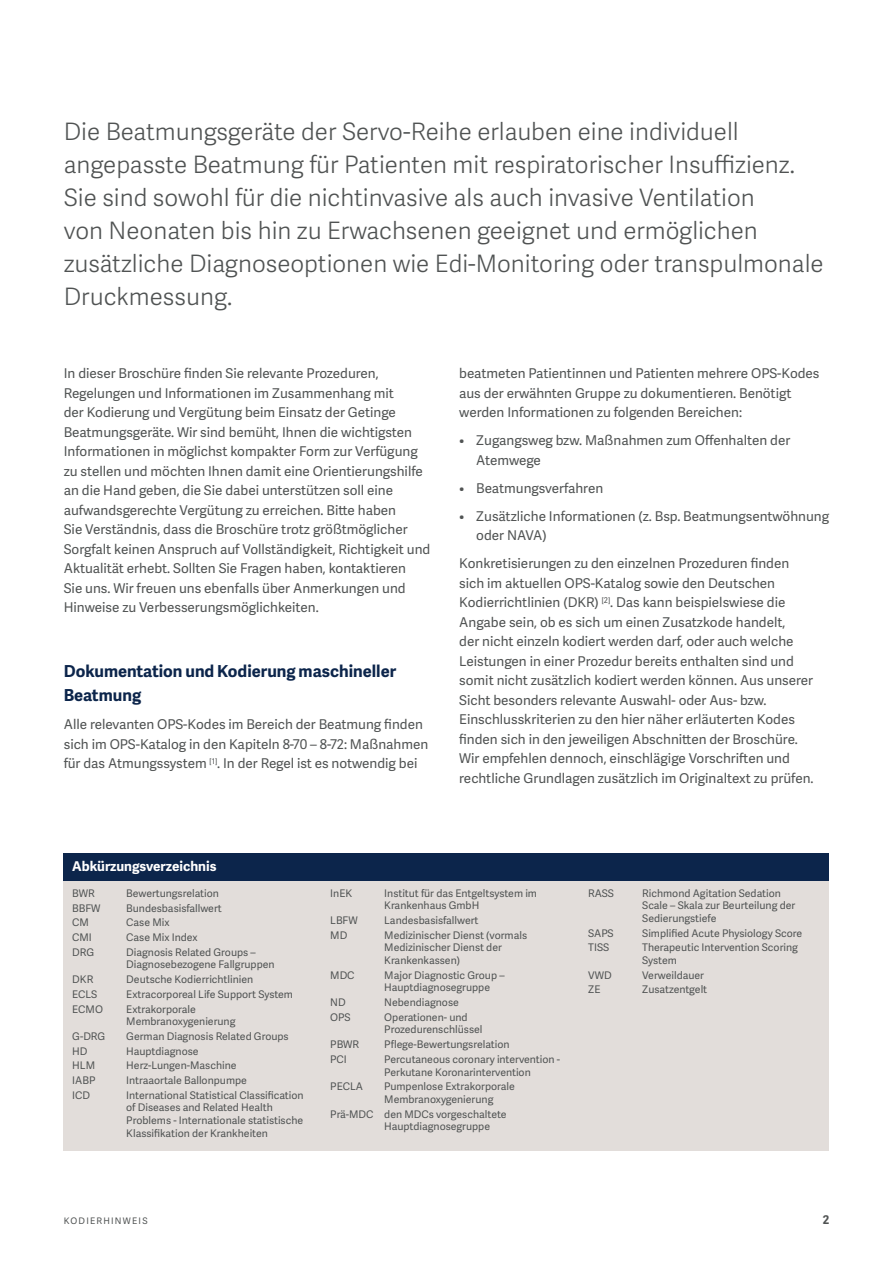
<style>
.page{position:relative;width:893px;height:1263px;background:#fff}
.page>*{position:absolute;margin:0;border:0;box-sizing:border-box;transform-origin:0 0}
.t1{font:300 24px/33px "Adelle Sans";color:#505353}
.t2{font:700 16.5px/24px "Adelle Sans";color:#0c254b}
.t3{font:13.5px/19.5px "Adelle Sans";color:#505353}
.t4{font:700 13.5px "Adelle Sans";color:#fff}
.t5{font:700 12px "Adelle Sans";color:#505353}
.t6{font:10.5px/12.6px "Adelle Sans";color:#505353}
.t7{font:9px "Adelle Sans";letter-spacing:.135em;color:#505353}
</style>
<div class="page">
<div style="left:64px;top:880px;width:765px;height:271px;background:#e2ddda"></div>
<div style="left:64px;top:853px;width:765px;height:27px;background:#0c254b"></div>
<p class="t1" style="left:64px;top:114px;width:761px">Die Beatmungsgeräte der Servo-Reihe erlauben eine individuell angepasste Beatmung für Patienten mit respiratorischer Insuffizienz.<br>Sie sind sowohl für die nichtinvasive als auch invasive Ventilation<br>von Neonaten bis hin zu Erwachsenen geeignet und ermöglichen zusätzliche Diagnoseoptionen wie Edi-Monitoring oder transpulmonale Druckmessung.</p>
<p class="t3" style="left:64px;top:363px;width:368px">In dieser Broschüre finden Sie relevante Prozeduren, Regelungen und Informationen im Zusammenhang mit<br>der Kodierung und Vergütung beim Einsatz der Getinge Beatmungsgeräte. Wir sind bemüht, Ihnen die wichtigsten Informationen in möglichst kompakter Form zur Verfügung zu stellen und möchten Ihnen damit eine Orientierungshilfe an die Hand geben, die Sie dabei unterstützen soll eine aufwandsgerechte Vergütung zu erreichen. Bitte haben<br>Sie Verständnis, dass die Broschüre trotz größtmöglicher Sorgfalt keinen Anspruch auf Vollständigkeit, Richtigkeit und Aktualität erhebt. Sollten Sie Fragen haben, kontaktieren<br>Sie uns. Wir freuen uns ebenfalls über Anmerkungen und Hinweise zu Verbesserungsmöglichkeiten.</p>
<p class="t2" style="left:64px;top:659px;width:334px">Dokumentation und Kodierung maschineller<br>Beatmung</p>
<p class="t3" style="left:64px;top:714px;width:366px">Alle relevanten OPS-Kodes im Bereich der Beatmung finden sich im OPS-Katalog in den Kapiteln 8-70 – 8-72: Maßnahmen für das Atmungssystem <sup>[1]</sup>. In der Regel ist es notwendig bei</p>
<p class="t3" style="left:459px;top:363px;width:362px">beatmeten Patientinnen und Patienten mehrere OPS-Kodes aus der erwähnten Gruppe zu dokumentieren. Benötigt werden Informationen zu folgenden Bereichen:</p>
<p class="t3" style="left:476px;top:430px;width:316px;text-indent:-17px">• Zugangsweg bzw. Maßnahmen zum Offenhalten der<br>Atemwege</p>
<p class="t3" style="left:459px;top:478px;width:145px">• Beatmungsverfahren</p>
<p class="t3" style="left:476px;top:506px;width:354px;text-indent:-17px">• Zusätzliche Informationen (z. Bsp. Beatmungsentwöhnung oder NAVA)</p>
<p class="t3" style="left:459px;top:553px;width:356px">Konkretisierungen zu den einzelnen Prozeduren finden sich im aktuellen OPS-Katalog sowie den Deutschen Kodierrichtlinien (DKR) <sup>[2]</sup>. Das kann beispielswiese die Angabe sein, ob es sich um einen Zusatzkode handelt,<br>der nicht einzeln kodiert werden darf, oder auch welche Leistungen in einer Prozedur bereits enthalten sind und somit nicht zusätzlich kodiert werden können. Aus unserer Sicht besonders relevante Auswahl- oder Aus- bzw.<br>Einschlusskriterien zu den hier näher erläuterten Kodes finden sich in den jeweiligen Abschnitten der Broschüre.<br>Wir empfehlen dennoch, einschlägige Vorschriften und rechtliche Grundlagen zusätzlich im Originaltext zu prüfen.</p>
<p class="t4" style="left:72px;top:857px;width:146px">Abkürzungsverzeichnis</p>
<p class="t6" style="left:72px;top:886px;width:24px">BWR</p>
<p class="t6" style="left:126px;top:886px;width:94px">Bewertungsrelation</p>
<p class="t6" style="left:72px;top:901px;width:30px">BBFW</p>
<p class="t6" style="left:126px;top:901px;width:97px">Bundesbasisfallwert</p>
<p class="t6" style="left:72px;top:916px;width:18px">CM</p>
<p class="t6" style="left:126px;top:916px;width:45px">Case Mix</p>
<p class="t6" style="left:72px;top:931px;width:21px">CMI</p>
<p class="t6" style="left:126px;top:931px;width:73px">Case Mix Index</p>
<p class="t6" style="left:72px;top:945px;width:23px">DRG</p>
<p class="t6" style="left:126px;top:945px;width:150px">Diagnosis Related Groups –<br>Diagnosebezogene Fallgruppen</p>
<p class="t6" style="left:72px;top:973px;width:22px">DKR</p>
<p class="t6" style="left:126px;top:973px;width:129px">Deutsche Kodierrichtlinien</p>
<p class="t6" style="left:72px;top:987px;width:27px">ECLS</p>
<p class="t6" style="left:126px;top:987px;width:168px">Extracorporeal Life Support System</p>
<p class="t6" style="left:72px;top:1002px;width:32px">ECMO</p>
<p class="t6" style="left:126px;top:1002px;width:111px">Extrakorporale<br>Membranoxygenierung</p>
<p class="t6" style="left:72px;top:1029px;width:34px">G-DRG</p>
<p class="t6" style="left:126px;top:1029px;width:164px">German Diagnosis Related Groups</p>
<p class="t6" style="left:72px;top:1044px;width:17px">HD</p>
<p class="t6" style="left:126px;top:1044px;width:74px">Hauptdiagnose</p>
<p class="t6" style="left:72px;top:1059px;width:24px">HLM</p>
<p class="t6" style="left:126px;top:1059px;width:112px">Herz-Lungen-Maschine</p>
<p class="t6" style="left:72px;top:1074px;width:25px">IABP</p>
<p class="t6" style="left:126px;top:1074px;width:122px">Intraaortale Ballonpumpe</p>
<p class="t6" style="left:72px;top:1088px;width:19px">ICD</p>
<p class="t6" style="left:126px;top:1088px;width:179px">International Statistical Classification of Diseases and Related Health Problems - Internationale statistische Klassifikation der Krankheiten</p>
<p class="t6" style="left:330px;top:886px;width:23px">InEK</p>
<p class="t6" style="left:384px;top:886px;width:154px">Institut für das Entgeltsystem im<br>Krankenhaus GmbH</p>
<p class="t6" style="left:330px;top:914px;width:29px">LBFW</p>
<p class="t6" style="left:384px;top:914px;width:96px">Landesbasisfallwert</p>
<p class="t6" style="left:330px;top:928px;width:19px">MD</p>
<p class="t6" style="left:384px;top:928px;width:144px">Medizinischer Dienst (vormals<br>Medizinischer Dienst der<br>Krankenkassen)</p>
<p class="t6" style="left:330px;top:968px;width:26px">MDC</p>
<p class="t6" style="left:384px;top:968px;width:122px">Major Diagnostic Group –<br>Hauptdiagnosegruppe</p>
<p class="t6" style="left:330px;top:996px;width:17px">ND</p>
<p class="t6" style="left:384px;top:996px;width:76px">Nebendiagnose</p>
<p class="t6" style="left:330px;top:1010px;width:22px">OPS</p>
<p class="t6" style="left:384px;top:1010px;width:100px">Operationen- und<br>Prozedurenschlüssel</p>
<p class="t6" style="left:330px;top:1038px;width:30px">PBWR</p>
<p class="t6" style="left:384px;top:1038px;width:127px">Pflege-Bewertungsrelation</p>
<p class="t6" style="left:330px;top:1052px;width:18px">PCI</p>
<p class="t6" style="left:384px;top:1052px;width:177px">Percutaneous coronary intervention -<br>Perkutane Koronarintervention</p>
<p class="t6" style="left:330px;top:1080px;width:34px">PECLA</p>
<p class="t6" style="left:384px;top:1080px;width:132px">Pumpenlose Extrakorporale<br>Membranoxygenierung</p>
<p class="t6" style="left:384px;top:1107px;width:124px;text-indent:-54px">Prä-MDC den MDCs vorgeschaltete<br>Hauptdiagnosegruppe</p>
<p class="t6" style="left:588px;top:886px;width:27px">RASS</p>
<p class="t6" style="left:642px;top:886px;width:155px">Richmond Agitation Sedation<br>Scale – Skala zur Beurteilung der<br>Sedierungstiefe</p>
<p class="t6" style="left:588px;top:926px;width:27px">SAPS</p>
<p class="t6" style="left:642px;top:926px;width:162px">Simplified Acute Physiology Score</p>
<p class="t6" style="left:588px;top:941px;width:23px">TISS</p>
<p class="t6" style="left:642px;top:941px;width:157px">Therapeutic Intervention Scoring<br>System</p>
<p class="t6" style="left:588px;top:968px;width:25px">VWD</p>
<p class="t6" style="left:642px;top:968px;width:63px">Verweildauer</p>
<p class="t6" style="left:588px;top:983px;width:14px">ZE</p>
<p class="t6" style="left:642px;top:983px;width:67px">Zusatzentgelt</p>
<p class="t7" style="left:64px;top:1215px;width:85px">KODIERHINWEIS</p>
<p class="t5" style="left:823px;top:1211px;width:8px">2</p>
</div>
